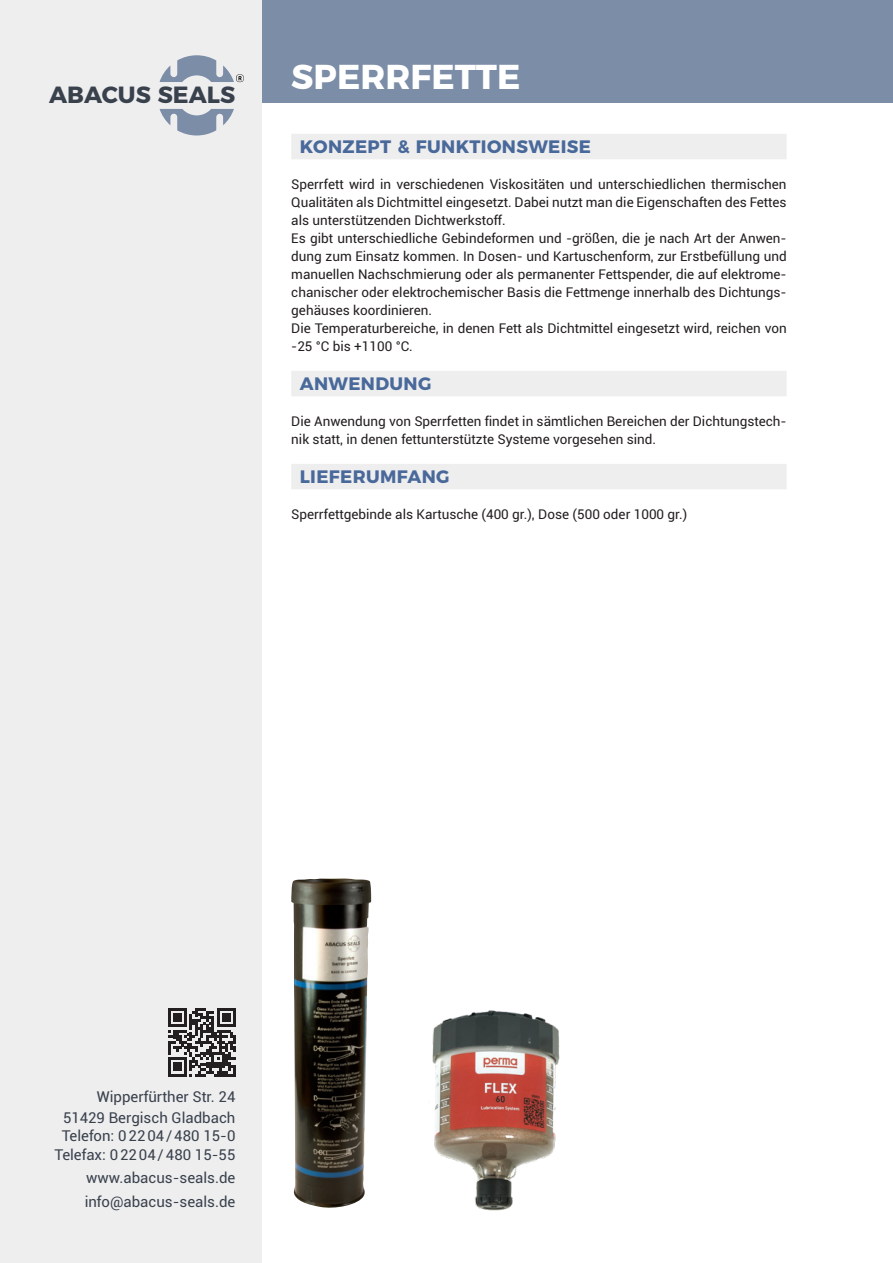
<style>
.page{position:relative;width:893px;height:1263px;background:#fff}
.page>*{position:absolute;margin:0;border:0;box-sizing:border-box;transform-origin:0 0}
.Kapitel{font:700 34.5px "Montserrat";color:#fff}
.t1{font:700 23.4px "Montserrat";color:#39414c}
.Überschrift{font:700 18px "Montserrat";letter-spacing:.02em;color:#49699a}
.t2{font:15px/21px "Roboto";color:#39414c;text-align:right}
.Text{font:13.5px/18px "Roboto";color:#231f20;text-align:justify}
</style>
<div class="page">
<div style="left:262px;top:0;width:631px;height:103px;background:#7c8da7"></div>
<div style="left:0;top:0;width:262px;height:1263px;background:#eeeeef"></div>
<svg style="left:159px;top:55px;width:85px;height:80px"></svg>
<svg style="left:168px;top:1008px;width:68px;height:68px"></svg>
<div style="left:291px;top:134px;width:496px;height:25px;background:#eeeeef"></div>
<div style="left:291px;top:371px;width:496px;height:25px;background:#eeeeef"></div>
<div style="left:291px;top:464px;width:496px;height:25px;background:#eeeeef"></div>
<img style="left:291px;top:878px;width:81px;height:330px">
<img style="left:432px;top:1010px;width:128px;height:201px">
<h2 class="t1" style="left:49px;top:76px;width:188px">ABACUS SEALS</h2>
<p class="Kapitel" style="left:291px;top:48px;width:231px">SPERRFETTE</p>
<p class="Überschrift" style="left:300px;top:132px;width:293px">KONZEPT &amp; FUNKTIONSWEISE</p>
<p class="Text" style="left:291px;top:175px;width:497px">Sperrfett wird in verschiedenen Viskositäten und unterschiedlichen thermischen Qualitäten als Dichtmittel eingesetzt. Dabei nutzt man die Eigenschaften des Fettes als unterstützenden Dichtwerkstoff.</p>
<p class="Text" style="left:291px;top:229px;width:497px">Es gibt unterschiedliche Gebindeformen und -größen, die je nach Art der Anwen&shy;dung zum Einsatz kommen. In Dosen- und Kartuschenform, zur Erstbefüllung und manuellen Nachschmierung oder als permanenter Fettspender, die auf elektrome&shy;chanischer oder elektrochemischer Basis die Fettmenge innerhalb des Dichtungs&shy;gehäuses koordinieren.</p>
<p class="Text" style="left:291px;top:319px;width:497px">Die Temperaturbereiche, in denen Fett als Dichtmittel eingesetzt wird, reichen von -25 °C bis +1100 °C.</p>
<p class="Überschrift" style="left:300px;top:369px;width:133px">ANWENDUNG</p>
<p class="Text" style="left:291px;top:412px;width:497px">Die Anwendung von Sperrfetten findet in sämtlichen Bereichen der Dichtungstech&shy;nik statt, in denen fettunterstützte Systeme vorgesehen sind.</p>
<p class="Überschrift" style="left:300px;top:462px;width:151px">LIEFERUMFANG</p>
<p class="Text" style="left:291px;top:505px;width:397px">Sperrfettgebinde als Kartusche (400 gr.), Dose (500 oder 1000 gr.)</p>
<p class="t2" style="left:63px;top:1085px;width:174px">Wipperfürther Str. 24<br>51429 Bergisch Gladbach</p>
<p class="t2" style="left:55px;top:1126px;width:182px;line-height:18.8px;text-align:center">Telefon: 02204/480 15-0<br>Telefax: 02204/480 15-55</p>
<p class="t2" style="left:85px;top:1166px;width:152px;line-height:23.2px;text-align:left">www.abacus-seals.de info@abacus-seals.de</p>
</div>
